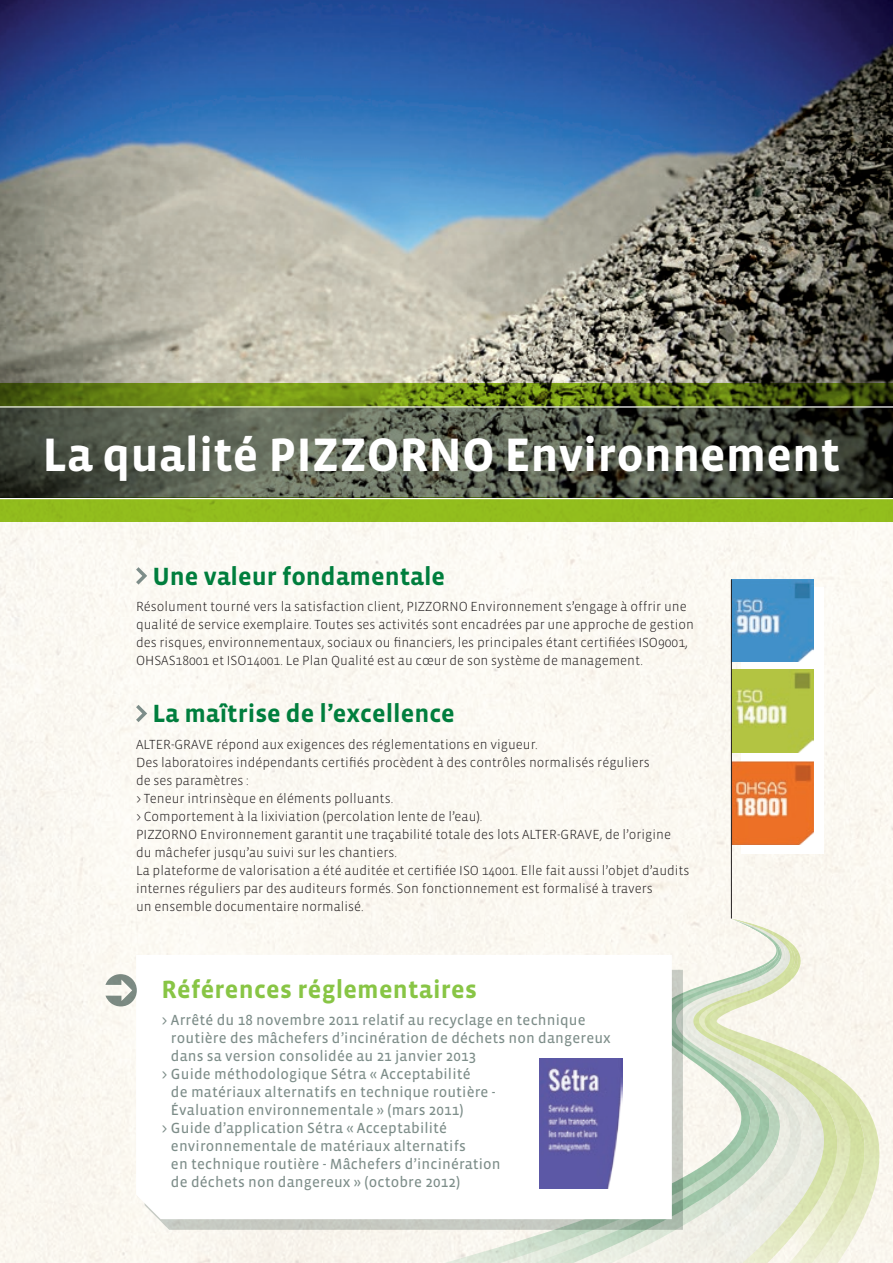
<style>
.page{position:relative;width:893px;height:1263px;background:#fff}
.page>*{position:absolute;margin:0;border:0;box-sizing:border-box;transform-origin:0 0}
.t1{font:700 48px "Vista Sans";color:#fff}
.t2{font:700 25.5px "Vista Sans";color:#007e3d}
.t3{font:700 25.5px "Vista Sans";letter-spacing:.01em;color:#88c545}
.t4{font:15px "Vista Sans Reg";letter-spacing:.01em;color:#7d8d89}
.t5{font:300 13.5px/18px "Vista Sans";color:#231f20}
</style>
<div class="page">
<div style="left:0;top:522px;width:893px;height:741px;background:#fbf9f2"></div>
<div style="left:741px;top:587px;width:83px;height:267px;background:#fff"></div>
<img style="left:732px;top:579px;width:82px;height:83px">
<img style="left:732px;top:670px;width:82px;height:82px">
<img style="left:732px;top:761px;width:82px;height:83px">
<img style="left:0;top:0;width:893px;height:383px">
<svg style="left:0;top:383px;width:893px;height:23px;background:#5a7410"></svg>
<svg style="left:0;top:408px;width:893px;height:90px;background:#4c5345"></svg>
<div style="left:0;top:498px;width:893px;height:24px;background:#94c11f"></div>
<hr style="left:0;top:498px;width:893px;height:1px;background:#fff">
<svg style="left:136px;top:567px;width:11px;height:17px"></svg>
<svg style="left:136px;top:705px;width:11px;height:17px"></svg>
<hr style="left:731px;top:579px;width:1px;height:339px;background:#231f20">
<svg style="left:376px;top:919px;width:37px;height:344px"></svg>
<svg style="left:413px;top:919px;width:42px;height:344px"></svg>
<svg style="left:455px;top:919px;width:51px;height:344px"></svg>
<svg style="left:506px;top:919px;width:47px;height:344px"></svg>
<svg style="left:553px;top:919px;width:45px;height:344px"></svg>
<svg style="left:598px;top:919px;width:42px;height:344px"></svg>
<svg style="left:640px;top:919px;width:37px;height:344px"></svg>
<svg style="left:677px;top:919px;width:16px;height:344px"></svg>
<svg style="left:693px;top:919px;width:6px;height:344px"></svg>
<svg style="left:699px;top:919px;width:5px;height:344px"></svg>
<svg style="left:704px;top:919px;width:5px;height:344px"></svg>
<svg style="left:709px;top:919px;width:171px;height:344px"></svg>
<svg style="left:136px;top:955px;width:536px;height:264px"></svg>
<img style="left:540px;top:1059px;width:82px;height:129px">
<svg style="left:105px;top:974px;width:32px;height:32px"></svg>
<h1 class="t1" style="left:43px;top:430px;width:799px">La qualité PIZZORNO Environnement</h1>
<h2 class="t2" style="left:152px;top:563px;width:294px">Une valeur fondamentale</h2>
<p class="t5" style="left:136px;top:598px;width:560px">Résolument tourné vers la satisfaction client, PIZZORNO Environnement s’engage à offrir une qualité de service exemplaire. Toutes ses activités sont encadrées par une approche de gestion des risques, environnementaux, sociaux ou financiers, les principales étant certifiées ISO9001, OHSAS18001 et ISO14001. Le Plan Qualité est au cœur de son système de management.</p>
<h2 class="t2" style="left:152px;top:701px;width:304px">La maîtrise de l’excellence</h2>
<p class="t5" style="left:136px;top:735px;width:555px">ALTER-GRAVE répond aux exigences des réglementations en vigueur.<br>Des laboratoires indépendants certifiés procèdent à des contrôles normalisés réguliers<br>de ses paramètres :<br>&gt; Teneur intrinsèque en éléments polluants.<br>&gt; Comportement à la lixiviation (percolation lente de l’eau).<br>PIZZORNO Environnement garantit une traçabilité totale des lots ALTER-GRAVE, de l’origine du mâchefer jusqu’au suivi sur les chantiers.<br>La plateforme de valorisation a été auditée et certifiée ISO 14001. Elle fait aussi l’objet d’audits internes réguliers par des auditeurs formés. Son fonctionnement est formalisé à travers<br>un ensemble documentaire normalisé.</p>
<h2 class="t3" style="left:162px;top:977px;width:317px">Références réglementaires</h2>
<p class="t4" style="left:162px;top:1012px;width:426px">&gt; Arrêté du 18 novembre 2011 relatif au recyclage en technique</p>
<p class="t4" style="left:171px;top:1030px;width:441px">routière des mâchefers d’incinération de déchets non dangereux</p>
<p class="t4" style="left:171px;top:1048px;width:307px">dans sa version consolidée au 21 janvier 2013</p>
<p class="t4" style="left:162px;top:1066px;width:311px">&gt; Guide méthodologique Sétra « Acceptabilité</p>
<p class="t4" style="left:171px;top:1084px;width:326px">de matériaux alternatifs en technique routière -</p>
<p class="t4" style="left:171px;top:1102px;width:294px">Évaluation environnementale » (mars 2011)</p>
<p class="t4" style="left:162px;top:1120px;width:287px">&gt; Guide d’application Sétra « Acceptabilité</p>
<p class="t4" style="left:171px;top:1138px;width:296px">environnementale de matériaux alternatifs</p>
<p class="t4" style="left:171px;top:1156px;width:331px">en technique routière - Mâchefers d’incinération</p>
<p class="t4" style="left:171px;top:1174px;width:291px">de déchets non dangereux » (octobre 2012)</p>
</div>
